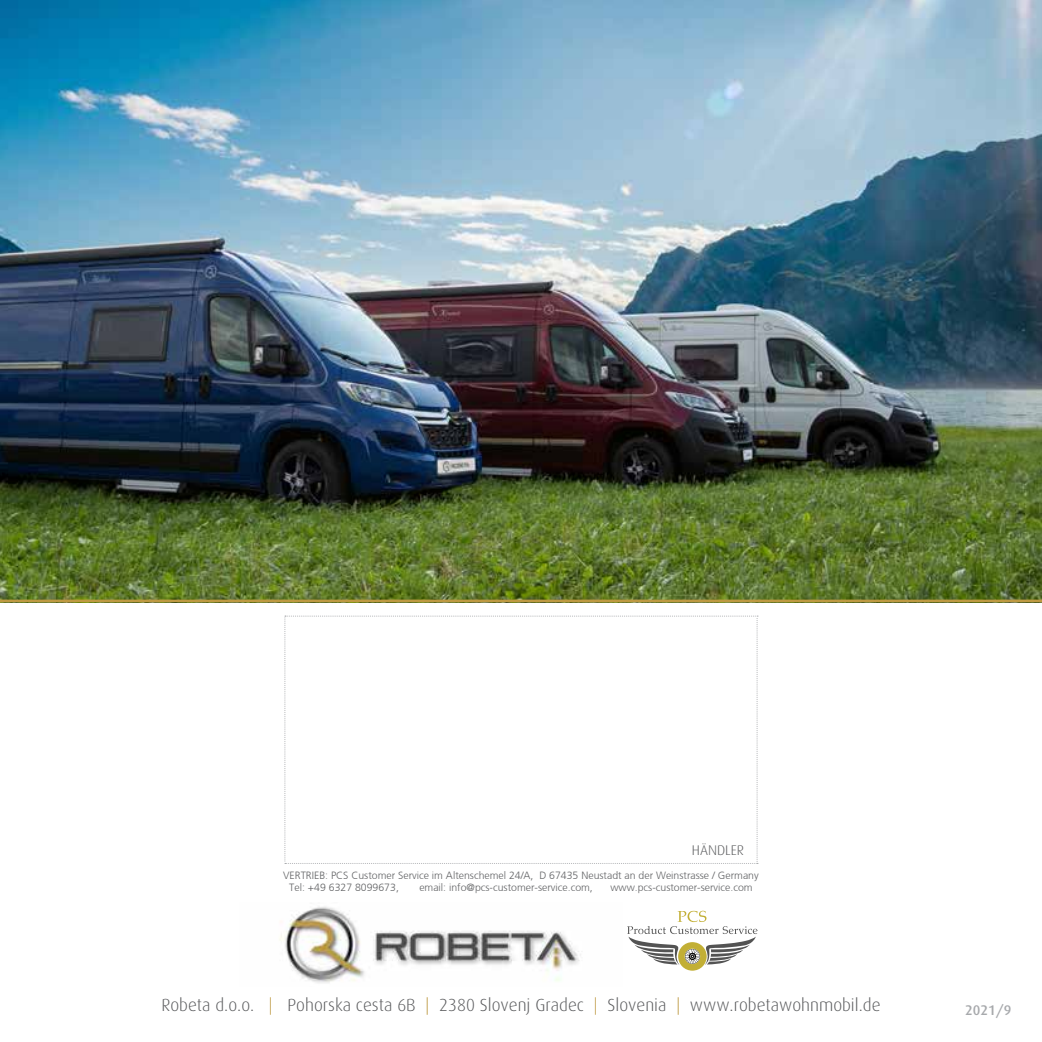
<style>
.page{position:relative;width:1042px;height:1042px;background:#fff}
.page>*{position:absolute;margin:0;border:0;box-sizing:border-box;transform-origin:0 0}
.t1{font:17.5px "AE Dax Lig";color:#58595b}
.t2{font:14px "AE Dax Lig";color:#58595b}
.t3{font:14px "AE Dax Med";color:#a7a9ac}
.t4{font:300 10.5px/12.6px "Frutiger CE";color:#636466}
.t5{font:500 10.33px "Univers CE";color:#535353}
.s1{color:#be9942}
</style>
<div class="page">
<img style="left:0;top:0;width:1042px;height:599px">
<hr style="left:0;top:599px;width:1042px;height:3px;background:#be9942">
<svg style="left:284px;top:616px;width:474px;height:248px"></svg>
<svg style="left:627px;top:910px;width:130px;height:60px"></svg>
<img style="left:279px;top:906px;width:302px;height:77px">
<h2 class="t2" style="left:692px;top:843px;width:54px">HÄNDLER</h2>
<p class="t4" style="left:289px;top:868px;width:471px;text-indent:-6px">VERTRIEB: PCS Customer Service im Altenschemel 24/A, D 67435 Neustadt an der Weinstrasse / Germany<br>Tel: +49 6327 8099673,</p>
<p class="t4" style="left:419px;top:881px;width:175px">email: info@pcs-customer-service.com,</p>
<p class="t4" style="left:610px;top:881px;width:144px">www.pcs-customer-service.com</p>
<h1 class="t1" style="left:161px;top:995px;width:94px">Robeta d.o.o.</h1>
<h2 class="t3" style="left:965px;top:1002px;width:48px">2021/9</h2>
<h1 class="t1" style="left:269px;top:995px;width:613px"><span class="s1">|</span> Pohorska cesta 6B <span class="s1">|</span> 2380 Slovenj Gradec <span class="s1">|</span> Slovenia <span class="s1">|</span> www.robetawohnmobil.de</h1>
<p class="t5" style="left:673px;top:997px;width:39px">Vertrieb</p>
</div>
